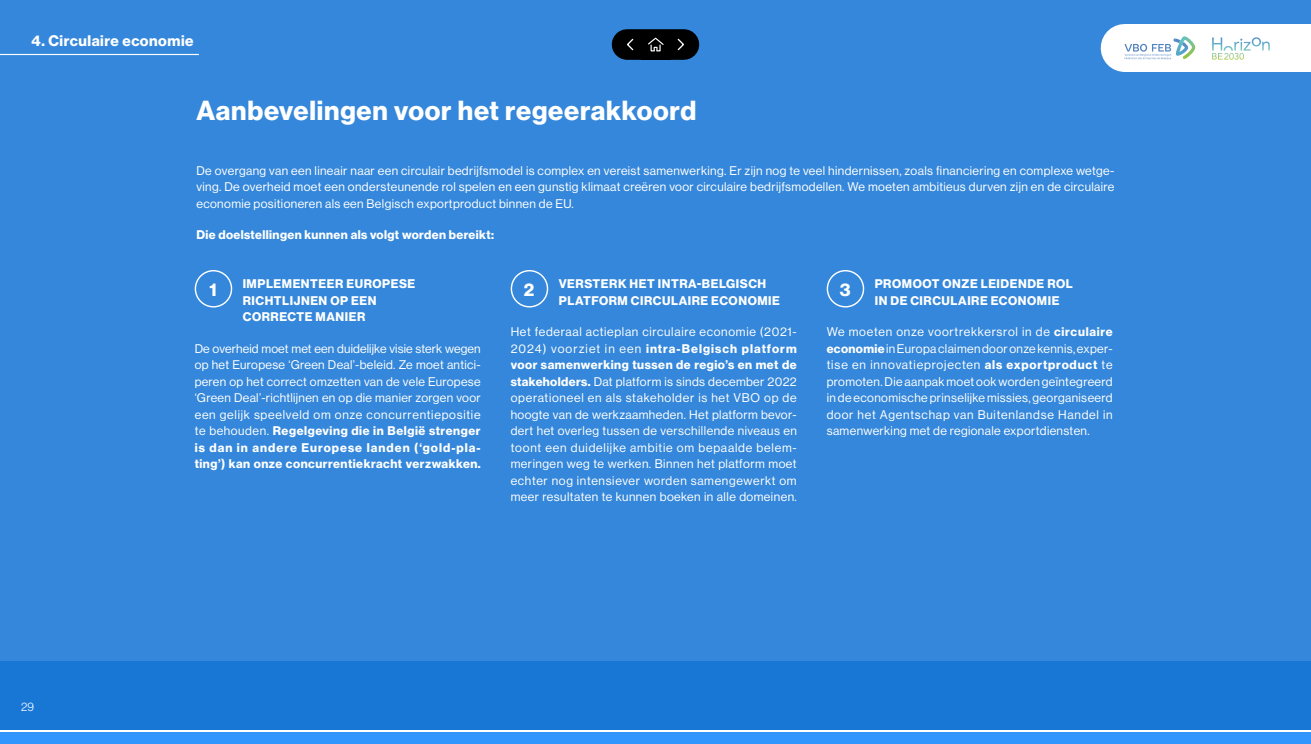
<style>
.page{position:relative;width:1311px;height:744px;background:#fff}
.page>*{position:absolute;margin:0;border:0;box-sizing:border-box;transform-origin:0 0}
.t1{font:27px "N Haas Grotesk DS Pro 75 Bd";letter-spacing:.03em;color:#fff}
.t2{font:18px "N Haas Grotesk DS Pro 75 Bd";color:#fff}
.t3{font:15px "N Haas Grotesk DS Pro 75 Bd";letter-spacing:.035em;color:#fff}
.t4{font:12.3px/16.5px "N Haas Grotesk DS Pro 55 Rg";letter-spacing:.035em;color:#fff;text-align:justify}
.t5{font:12.3px/16.5px "N Haas Grotesk DS Pro 75 Bd";letter-spacing:.045em;color:#fff}
.t6{font:12.3px "N Haas Grotesk DS Pro 55 Rg";letter-spacing:.055em;color:#fff}
.t7{font:12px "N Haas Grotesk DS Pro 45 Lt";color:#fff}
.s1{font-family:"N Haas Grotesk DS Pro 55 Rg"}
.s2{font-family:"N Haas Grotesk DS Pro 75 Bd"}
</style>
<div class="page">
<div style="left:0;top:0;width:1311px;height:728px;background:#3487da"></div>
<div style="left:0;top:661px;width:1311px;height:68px;background:#1877d5"></div>
<div style="left:195px;top:270px;width:37px;height:38px;border:1px solid #fff;border-radius:50%"></div>
<div style="left:511px;top:270px;width:37px;height:38px;border:1px solid #fff;border-radius:50%"></div>
<div style="left:827px;top:270px;width:37px;height:38px;border:1px solid #fff;border-radius:50%"></div>
<div style="left:1125px;top:24px;width:186px;height:48px;background:#fff"></div>
<svg style="left:1125px;top:36px;width:70px;height:24px"></svg>
<svg style="left:1212px;top:37px;width:58px;height:23px"></svg>
<div style="left:627px;top:29px;width:57px;height:31px;background:#000"></div>
<svg style="left:677px;top:38px;width:8px;height:13px"></svg>
<svg style="left:626px;top:38px;width:8px;height:13px"></svg>
<svg style="left:648px;top:37px;width:16px;height:15px"></svg>
<div style="left:0;top:732px;width:1311px;height:12px;background:#3296ff"></div>
<hr style="left:0;top:54px;width:199px;height:1px;background:#fff">
<p class="t3" style="left:32px;top:32px;width:163px">4. Circulaire economie</p>
<h1 class="t1" style="left:196px;top:95px;width:501px">Aanbevelingen voor het regeerakkoord</h1>
<p class="t4" style="left:196px;top:162px;width:920px">De overgang van een lineair naar een circulair bedrijfsmodel is complex en vereist samenwerking. Er zijn nog te veel hindernissen, zoals financiering en complexe wetge&shy;ving. De overheid moet een ondersteunende rol spelen en een gunstig klimaat creëren voor circulaire bedrijfsmodellen. We moeten ambitieus durven zijn en de circulaire economie positioneren als een Belgisch exportproduct binnen de EU.</p>
<p class="t5" style="left:196px;top:226px;width:299px">Die doelstellingen kunnen als volgt worden bereikt:</p>
<p class="t7" style="left:21px;top:700px;width:15px">29</p>
<h2 class="t2" style="left:209px;top:279px;width:9px">1</h2>
<p class="t5" style="left:243px;top:276px;width:174px">IMPLEMENTEER EUROPESE<br>RICHTLIJNEN OP EEN<br>CORRECTE MANIER</p>
<p class="t4" style="left:195px;top:340px;width:288px">De overheid moet met een duidelijke visie sterk wegen op het Europese ‘Green Deal’-beleid. Ze moet antici&shy;peren op het correct omzetten van de vele Europese ‘Green Deal’-richtlijnen en op die manier zorgen voor een gelijk speelveld om onze concurrentiepositie</p>
<p class="t5" style="left:195px;top:423px;width:288px;text-align:justify"><span class="s1">te behouden.</span> Regelgeving die in België strenger is dan in andere Europese landen (‘gold-pla&shy;ting’) kan onze concurrentiekracht verzwakken.</p>
<h2 class="t2" style="left:524px;top:279px;width:12px">2</h2>
<p class="t5" style="left:559px;top:276px;width:223px">VERSTERK HET INTRA-BELGISCH<br>PLATFORM CIRCULAIRE ECONOMIE</p>
<p class="t6" style="left:511px;top:325px;width:288px">Het federaal actieplan circulaire economie (2021-</p>
<p class="t5" style="left:511px;top:340px;width:288px"><span class="s1">2024) voorziet in een</span> intra-Belgisch platform voor samenwerking tussen de regio’s en met de</p>
<p class="t4" style="left:511px;top:373px;width:288px"><span class="s2">stakeholders.</span> Dat platform is sinds december 2022 operationeel en als stakeholder is het VBO op de hoogte van de werkzaamheden. Het platform bevor&shy;dert het overleg tussen de verschillende niveaus en toont een duidelijke ambitie om bepaalde belem&shy;meringen weg te werken. Binnen het platform moet echter nog intensiever worden samengewerkt om meer resultaten te kunnen boeken in alle domeinen.</p>
<h2 class="t2" style="left:840px;top:279px;width:12px">3</h2>
<p class="t5" style="left:875px;top:276px;width:200px">PROMOOT ONZE LEIDENDE ROL<br>IN DE CIRCULAIRE ECONOMIE</p>
<p class="t4" style="left:827px;top:324px;width:288px">We moeten onze voortrekkersrol in de <span class="s2">circulaire economie</span> in Europa claimen door onze kennis, exper&shy;tise en innovatieprojecten <span class="s2">als exportproduct</span> te promoten. Die aanpak moet ook worden geïntegreerd in de economische prinselijke missies, georganiseerd door het Agentschap van Buitenlandse Handel in samenwerking met de regionale exportdiensten.</p>
</div>
